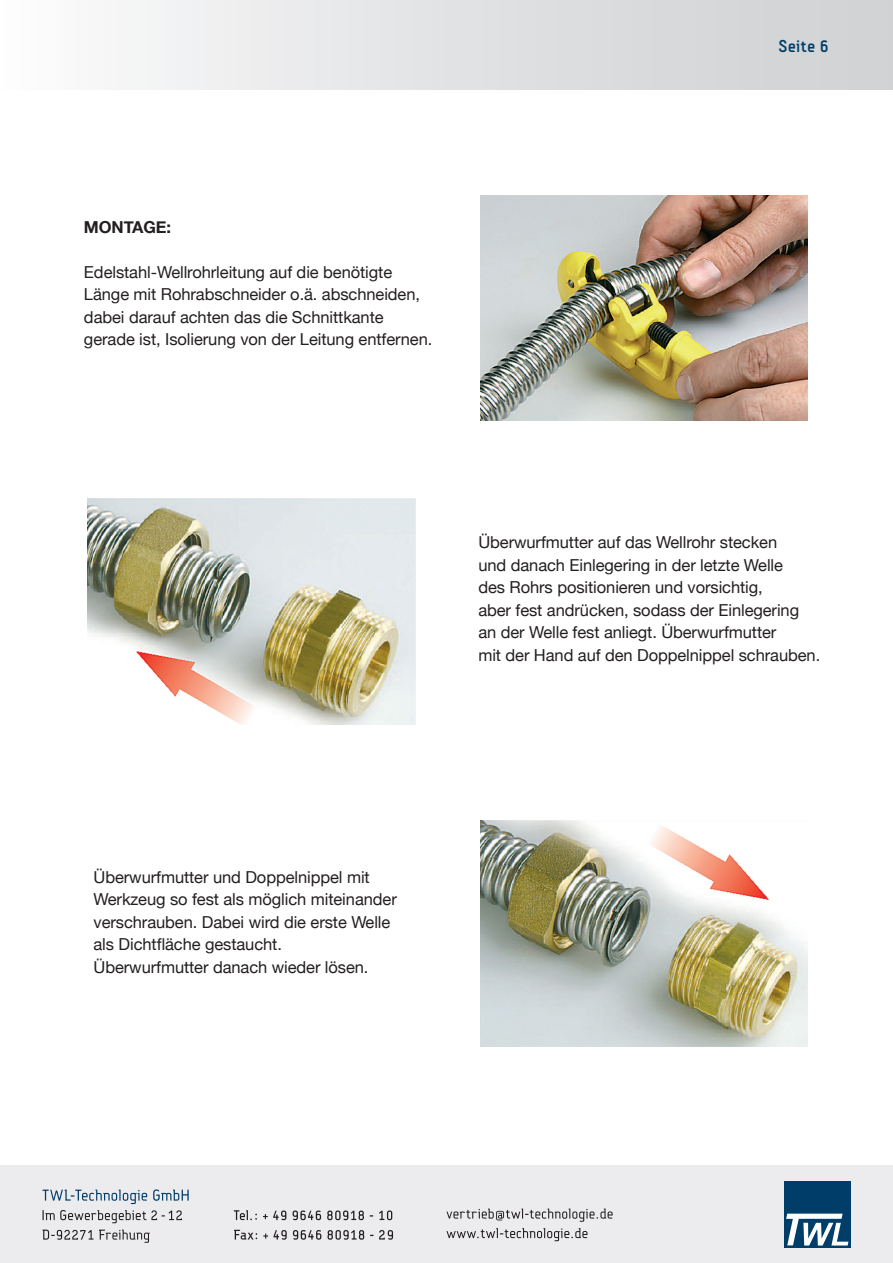
<style>
.page{position:relative;width:893px;height:1263px;background:#fff}
.page>*{position:absolute;margin:0;border:0;box-sizing:border-box;transform-origin:0 0}
.t1{font:700 18px "Fou Mix";color:#003e69}
.t2{font:16.5px/22.5px "Helvetica Neue";letter-spacing:-.005em;color:#231f20}
.t3{font:700 16.5px "Helvetica Neue";letter-spacing:-.005em;color:#231f20}
</style>
<div class="page">
<div style="left:0;top:1165px;width:893px;height:98px;background:#ececee"></div>
<div style="left:0;top:0;width:893px;height:89px;background:linear-gradient(to right,#fafbfb,#cdcfd1)"></div>
<svg style="left:43px;top:1189px;width:146px;height:15px"></svg>
<svg style="left:43px;top:1210px;width:139px;height:13px"></svg>
<svg style="left:43px;top:1229px;width:107px;height:14px"></svg>
<svg style="left:446px;top:1208px;width:167px;height:14px"></svg>
<svg style="left:446px;top:1228px;width:141px;height:13px"></svg>
<div style="left:784px;top:1181px;width:66px;height:67px;background:#003e69"></div>
<svg style="left:786px;top:1213px;width:62px;height:32px"></svg>
<svg style="left:234px;top:1230px;width:159px;height:10px"></svg>
<svg style="left:234px;top:1210px;width:158px;height:10px"></svg>
<img style="left:480px;top:196px;width:328px;height:225px">
<img style="left:88px;top:499px;width:327px;height:225px">
<img style="left:480px;top:821px;width:328px;height:225px">
<p class="t3" style="left:84px;top:214px;width:89px">MONTAGE:</p>
<p class="t2" style="left:84px;top:261px;width:310px">Edelstahl-Wellrohrleitung auf die benötigte</p>
<p class="t2" style="left:84px;top:284px;width:338px">Länge mit Rohrabschneider o.ä. abschneiden, dabei darauf achten das die Schnittkante</p>
<p class="t2" style="left:84px;top:329px;width:350px">gerade ist, Isolierung von der Leitung entfernen.</p>
<p class="t1" style="left:778px;top:36px;width:52px">Seite 6</p>
<p class="t2" style="left:478px;top:532px;width:300px">Überwurfmutter auf das Wellrohr stecken</p>
<p class="t2" style="left:478px;top:555px;width:306px">und danach Einlegering in der letzte Welle</p>
<p class="t2" style="left:478px;top:577px;width:286px">des Rohrs positionieren und vorsichtig,</p>
<p class="t2" style="left:478px;top:600px;width:322px">aber fest andrücken, sodass der Einlegering</p>
<p class="t2" style="left:478px;top:622px;width:299px">an der Welle fest anliegt. Überwurfmutter</p>
<p class="t2" style="left:478px;top:645px;width:343px">mit der Hand auf den Doppelnippel schrauben.</p>
<p class="t2" style="left:94px;top:866px;width:278px">Überwurfmutter und Doppelnippel mit</p>
<p class="t2" style="left:94px;top:889px;width:305px">Werkzeug so fest als möglich miteinander</p>
<p class="t2" style="left:94px;top:911px;width:298px">verschrauben. Dabei wird die erste Welle</p>
<p class="t2" style="left:94px;top:934px;width:190px">als Dichtfläche gestaucht.</p>
<p class="t2" style="left:94px;top:956px;width:276px">Überwurfmutter danach wieder lösen.</p>
</div>
